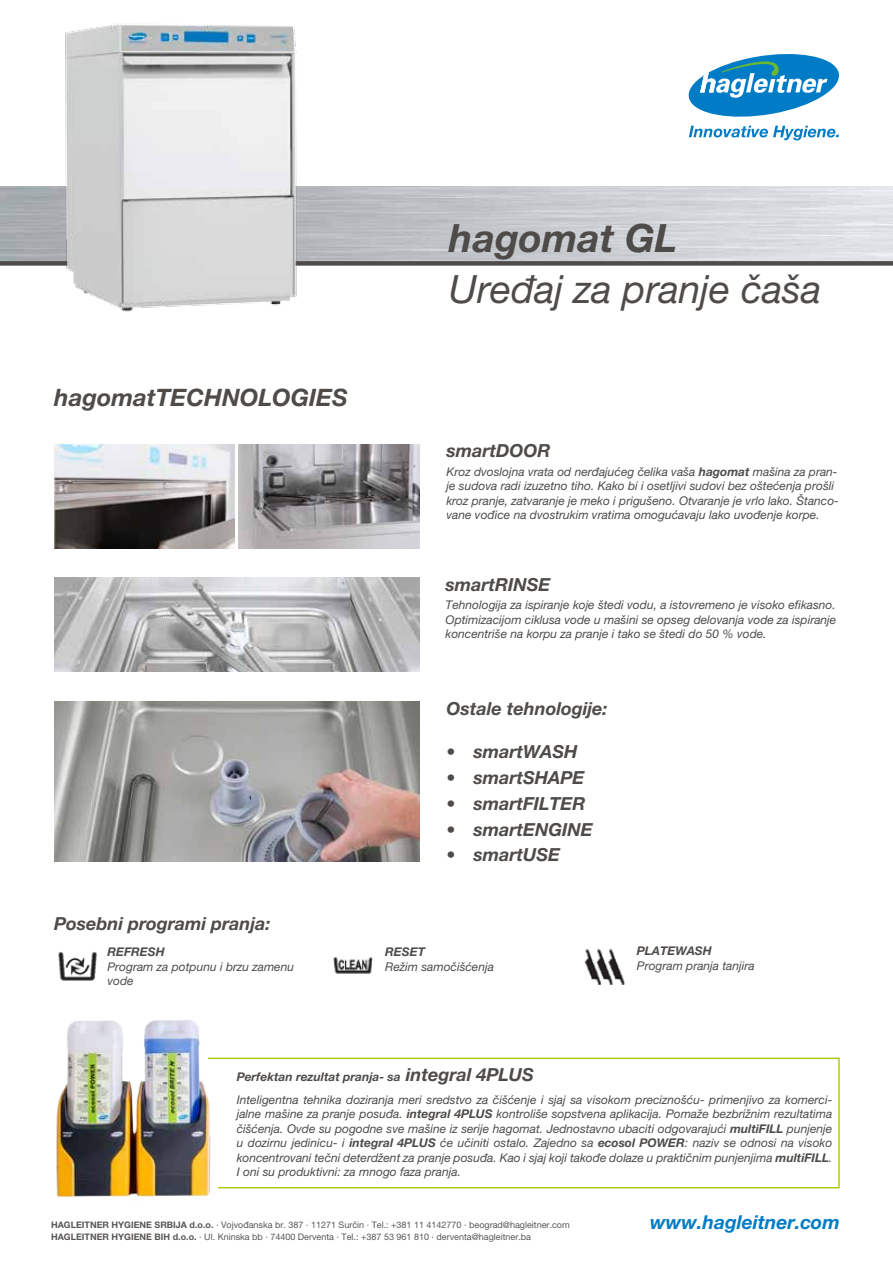
<style>
.page{position:relative;width:893px;height:1263px;background:#fff}
.page>*{position:absolute;margin:0;border:0;box-sizing:border-box;transform-origin:0 0}
.t1{font:italic 39px "Helvetica Neue LT Pro";color:#4e4b49}
.t2{font:italic 700 39px "Helvetica Neue LT Pro";color:#4e4b49}
.t3{font:italic 700 24px "Helvetica Neue LT Pro";color:#4e4b49}
.t4{font:italic 700 19.2px "Helvetica Neue LT Pro";color:#007cc6}
.t5{font:italic 700 18px "Helvetica Neue LT Pro";color:#4e4b49}
.t6{font:italic 12px/14.4px "Helvetica Neue LT Pro";color:#4e4b49}
.t7{font:italic 700 12px "Helvetica Neue LT Pro";color:#4e4b49}
.t8{font:9px "Helvetica Neue LT Pro";color:#595654}
.s1{font-weight:700}
.s2{font-weight:700;font-size:18px}
</style>
<div class="page">
<div style="left:0;top:261px;width:893px;height:5px;background:#4e4b49"></div>
<img style="left:54px;top:702px;width:365px;height:159px">
<img style="left:54px;top:445px;width:180px;height:103px">
<img style="left:239px;top:445px;width:180px;height:103px">
<img style="left:584px;top:948px;width:41px;height:37px">
<img style="left:58px;top:952px;width:39px;height:29px">
<img style="left:333px;top:957px;width:40px;height:17px">
<svg style="left:689px;top:54px;width:150px;height:86px"></svg>
<img style="left:33px;top:24px;width:282px;height:288px">
<div style="left:156px;top:1057px;width:684px;height:131px;border:2px solid #b0ca14"></div>
<img style="left:56px;top:1020px;width:177px;height:177px">
<img style="left:54px;top:578px;width:365px;height:94px">
<h2 class="t3" style="left:54px;top:383px;width:295px">hagomatTECHNOLOGIES</h2>
<h3 class="t5" style="left:54px;top:912px;width:218px">Posebni programi pranja:</h3>
<p class="t7" style="left:108px;top:944px;width:59px">reFRESH</p>
<p class="t6" style="left:108px;top:959px;width:188px">Program za potpunu i brzu zamenu vode</p>
<h1 class="t2" style="left:449px;top:214px;width:230px">hagomat GL</h1>
<h1 class="t1" style="left:449px;top:265px;width:374px">Uređaj za pranje čaša</h1>
<h3 class="t5" style="left:446px;top:440px;width:106px">smartDOOR</h3>
<p class="t6" style="left:446px;top:464px;width:394px">Kroz dvoslojna vrata od nerđajućeg čelika vaša <span class="s1">hagomat</span> mašina za pran&shy;je sudova radi izuzetno tiho. Kako bi i osetljivi sudovi bez oštećenja prošli kroz pranje, zatvaranje je meko i prigušeno. Otvaranje je vrlo lako. Štanco&shy;vane vođice na dvostrukim vratima omogućavaju lako uvođenje korpe.</p>
<h3 class="t5" style="left:446px;top:573px;width:106px">smartRINSE</h3>
<p class="t6" style="left:446px;top:597px;width:392px;text-align:justify">Tehnologija za ispiranje koje štedi vodu, a istovremeno je visoko efikasno.<br>Optimizacijom ciklusa vode u mašini se opseg delovanja vode za ispiranje koncentriše na korpu za pranje i tako se štedi do 50 % vode.</p>
<h3 class="t5" style="left:446px;top:697px;width:162px">Ostale tehnologije:</h3>
<h3 class="t5" style="left:446px;top:740px;width:132px">• smartWASH</h3>
<h3 class="t5" style="left:446px;top:766px;width:140px">• smartSHAPE</h3>
<h3 class="t5" style="left:446px;top:792px;width:140px">• smartFILTER</h3>
<h3 class="t5" style="left:446px;top:818px;width:148px">• smartENGINE</h3>
<h3 class="t5" style="left:446px;top:844px;width:115px">• smartUSE</h3>
<p class="t7" style="left:385px;top:944px;width:41px">reSET</p>
<p class="t6" style="left:385px;top:959px;width:110px">Režim samočišćenja</p>
<p class="t7" style="left:637px;top:943px;width:9px">plate</p>
<p class="t7" style="left:675px;top:943px;width:38px">WASH</p>
<p class="t6" style="left:637px;top:958px;width:119px">Program pranja tanjira</p>
<p class="t6" style="left:237px;top:1065px;width:597px;line-height:23px"><span class="s1">Perfektan rezultat pranja- sa</span> <span class="s2">integral 4PLUS<br></span>Inteligentna tehnika doziranja meri sredstvo za čišćenje i sjaj sa visokom preciznošću- primenjivo za komerci-</p>
<p class="t6" style="left:237px;top:1107px;width:597px;text-align:justify">jalne mašine za pranje posuđa. <span class="s1">integral 4PLUS</span> kontroliše sopstvena aplikacija. Pomaže bezbrižnim rezultatima čišćenja. Ovde su pogodne sve mašine iz serije hagomat. Jednostavno ubaciti odgovarajući <span class="s1">multiFILL</span> punjenje u dozirnu jedinicu- i <span class="s1">integral 4PLUS</span> će učiniti ostalo. Zajedno sa <span class="s1">ecosol POWER</span>: naziv se odnosi na visoko koncentrovani tečni deterdžent za pranje posuđa. Kao i sjaj koji takođe dolaze u praktičnim punjenjima <span class="s1">multiFILL</span>.<br>I oni su produktivni: za mnogo faza pranja.</p>
<p class="t8" style="left:51px;top:1220px;width:520px"><span class="s1">HAGLEITNER HYGIENE SRBIJA d.o.o.</span> · Vojvođanska br. 387 · 11271 Surčin · Tel.: +381 11 4142770 · beograd@hagleitner.com</p>
<p class="t8" style="left:51px;top:1232px;width:482px"><span class="s1">HAGLEITNER HYGIENE BiH d.o.o.</span> · Ul. Kninska bb · 74400 Derventa · Tel.: +387 53 961 810 · derventa@hagleitner.ba</p>
<h3 class="t4" style="left:650px;top:1210px;width:191px">www.hagleitner.com</h3>
</div>
